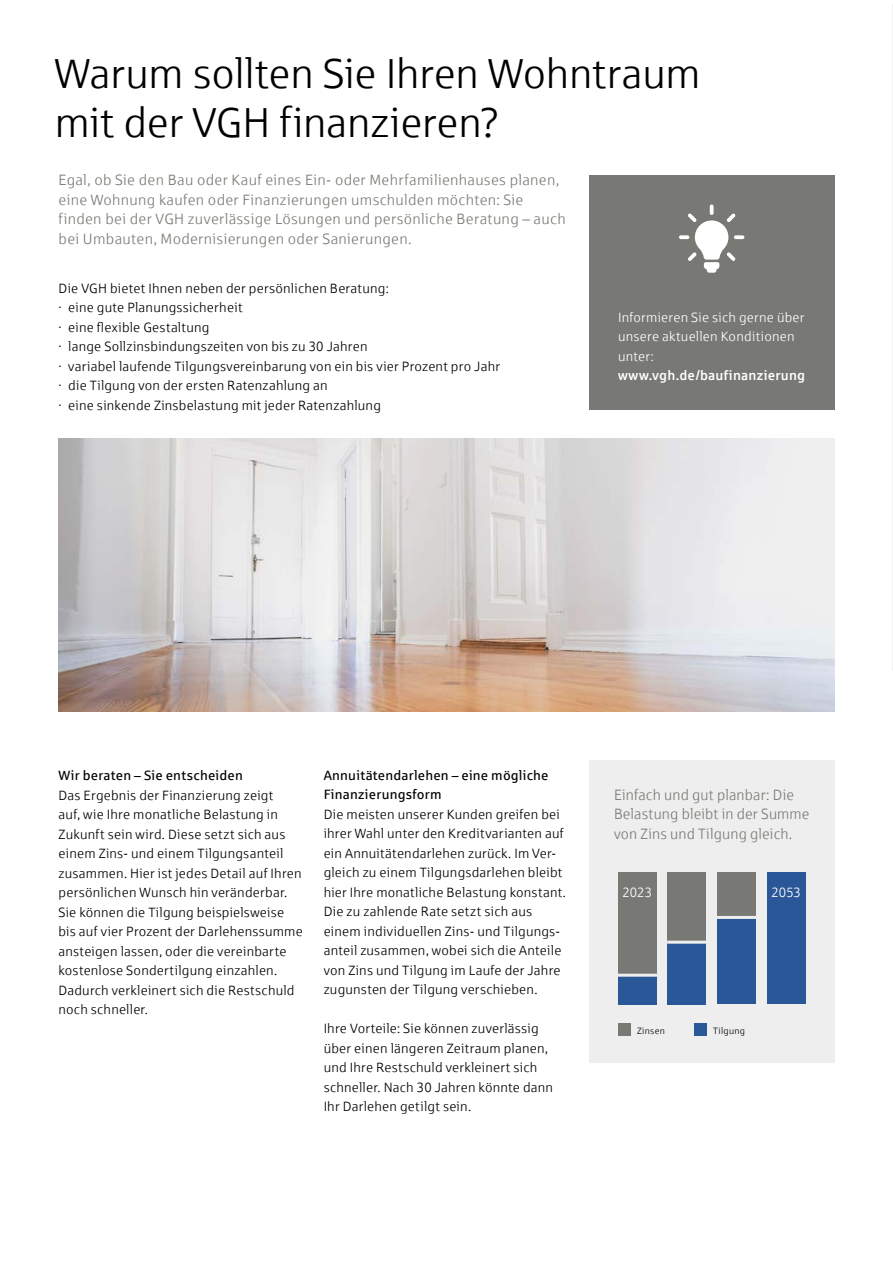
<style>
.page{position:relative;width:893px;height:1263px;background:#fff}
.page>*{position:absolute;margin:0;border:0;box-sizing:border-box;transform-origin:0 0}
.t1{font:42px/48.8px "Sparkasse Lt";letter-spacing:-.005em;color:#000}
.t2{font:15px/19.5px "Sparkasse Lt";letter-spacing:.02em;color:#7d7b76}
.t3{font:13.5px/19.5px "Sparkasse Lt";letter-spacing:.015em;color:#000}
.t4{font:13.5px/19.5px "Sparkasse Rg";letter-spacing:.015em;color:#000}
.t5{font:13.5px/19.5px "Sparkasse Lt";letter-spacing:.015em;color:#fff}
.t6{font:500 13.5px "Sparkasse";letter-spacing:.015em;color:#fff}
.t7{font:9.15px "Sparkasse Lt";letter-spacing:.03em;color:#000}
</style>
<div class="page">
<img style="left:58px;top:439px;width:776px;height:273px">
<div style="left:589px;top:176px;width:245px;height:234px;background:#787974"></div>
<svg style="left:679px;top:235px;width:10px;height:4px"></svg>
<svg style="left:734px;top:235px;width:10px;height:4px"></svg>
<svg style="left:688px;top:205px;width:47px;height:68px"></svg>
<div style="left:589px;top:760px;width:245px;height:303px;background:#eee"></div>
<div style="left:618px;top:872px;width:38px;height:132px;background:#787974"></div>
<div style="left:668px;top:872px;width:38px;height:132px;background:#787974"></div>
<div style="left:717px;top:872px;width:39px;height:132px;background:#787974"></div>
<div style="left:767px;top:872px;width:38px;height:132px;background:#2a5797"></div>
<div style="left:618px;top:975px;width:38px;height:29px;background:#2a5797"></div>
<div style="left:668px;top:942px;width:38px;height:62px;background:#2a5797"></div>
<div style="left:717px;top:917px;width:39px;height:87px;background:#2a5797"></div>
<hr style="left:617px;top:974px;width:40px;height:3px;background:#eee">
<div style="left:618px;top:1023px;width:13px;height:13px;background:#787974"></div>
<div style="left:694px;top:1023px;width:13px;height:13px;background:#2a5797"></div>
<hr style="left:667px;top:941px;width:40px;height:3px;background:#eee">
<hr style="left:717px;top:916px;width:39px;height:3px;background:#eee">
<h1 class="t1" style="left:55px;top:48px;width:647px">Warum sollten Sie Ihren Wohntraum mit der VGH finanzieren?</h1>
<p class="t2" style="left:58px;top:170px;width:509px">Egal, ob Sie den Bau oder Kauf eines Ein- oder Mehrfamilienhauses planen, eine Wohnung kaufen oder Finanzierungen umschulden möchten: Sie finden bei der VGH zuverlässige Lösungen und persönliche Beratung – auch bei Umbauten, Modernisierungen oder Sanierungen.</p>
<p class="t3" style="left:58px;top:278px;width:443px">Die VGH bietet Ihnen neben der persönlichen Beratung:<br>· eine gute Planungssicherheit<br>· eine flexible Gestaltung<br>· lange Sollzinsbindungszeiten von bis zu 30 Jahren<br>· variabel laufende Tilgungsvereinbarung von ein bis vier Prozent pro Jahr · die Tilgung von der ersten Ratenzahlung an<br>· eine sinkende Zinsbelastung mit jeder Ratenzahlung</p>
<p class="t5" style="left:618px;top:307px;width:188px">Informieren Sie sich gerne über unsere aktuellen Konditionen unter:</p>
<p class="t6" style="left:618px;top:367px;width:189px">www.vgh.de/baufinanzierung</p>
<p class="t4" style="left:58px;top:765px;width:186px">Wir beraten – Sie entscheiden</p>
<p class="t3" style="left:58px;top:785px;width:246px">Das Ergebnis der Finanzierung zeigt<br>auf, wie Ihre monatliche Belastung in Zukunft sein wird. Diese setzt sich aus einem Zins- und einem Tilgungsanteil zusammen. Hier ist jedes Detail auf Ihren persönlichen Wunsch hin veränderbar.<br>Sie können die Tilgung beispielsweise bis auf vier Prozent der Darlehenssumme ansteigen lassen, oder die vereinbarte kostenlose Sondertilgung einzahlen.<br>Dadurch verkleinert sich die Restschuld noch schneller.</p>
<p class="t4" style="left:324px;top:765px;width:226px">Annuitätendarlehen – eine mögliche<br>Finanzierungsform</p>
<p class="t3" style="left:324px;top:804px;width:244px">Die meisten unserer Kunden greifen bei ihrer Wahl unter den Kreditvarianten auf ein Annuitätendarlehen zurück. Im Ver&shy;gleich zu einem Tilgungsdarlehen bleibt hier Ihre monatliche Belastung konstant.<br>Die zu zahlende Rate setzt sich aus einem individuellen Zins- und Tilgungs&shy;anteil zusammen, wobei sich die Anteile von Zins und Tilgung im Laufe der Jahre zugunsten der Tilgung verschieben.</p>
<p class="t3" style="left:324px;top:1019px;width:231px">Ihre Vorteile: Sie können zuverlässig über einen längeren Zeitraum planen, und Ihre Restschuld verkleinert sich schneller. Nach 30 Jahren könnte dann Ihr Darlehen getilgt sein.</p>
<p class="t2" style="left:614px;top:784px;width:197px">Einfach und gut planbar: Die<br>Belastung bleibt in der Summe von Zins und Tilgung gleich.</p>
<p class="t5" style="left:622px;top:882px;width:31px">2023</p>
<p class="t5" style="left:771px;top:882px;width:31px">2053</p>
<p class="t7" style="left:637px;top:1025px;width:29px">Zinsen</p>
<p class="t7" style="left:713px;top:1025px;width:33px">Tilgung</p>
</div>
